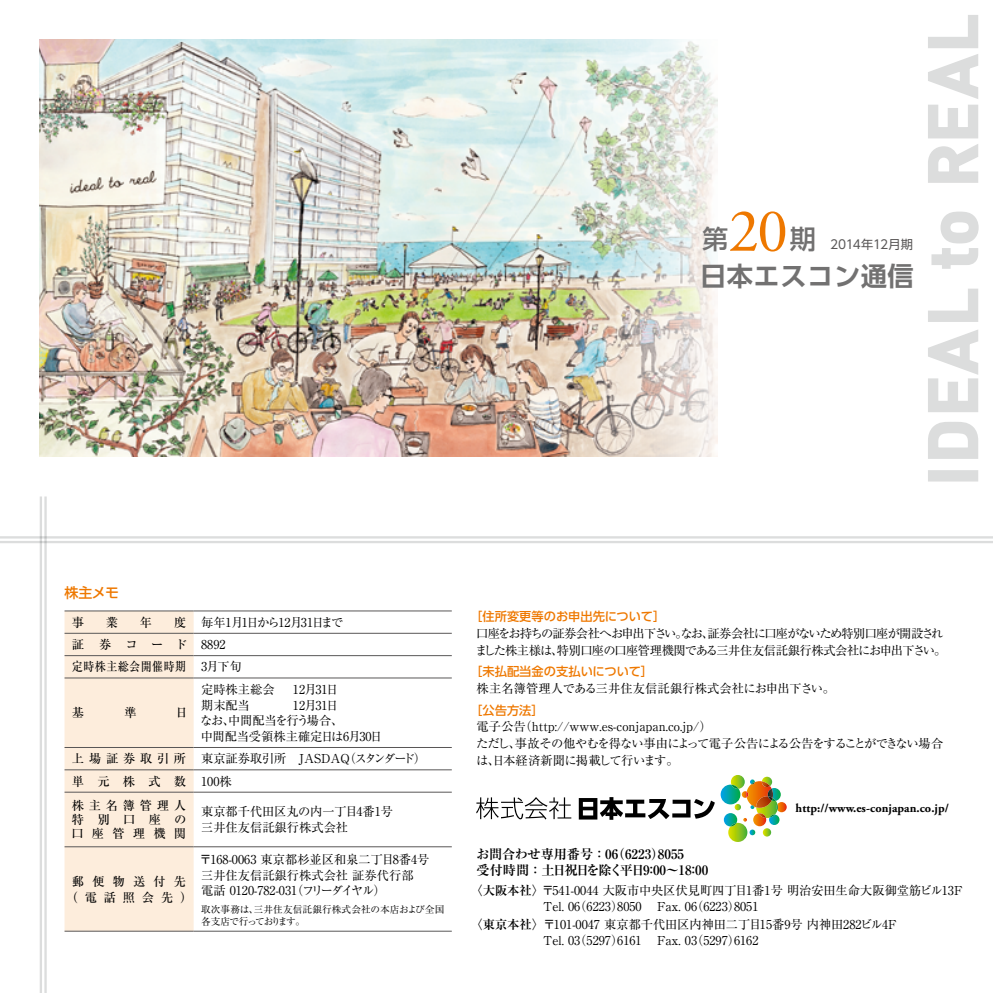
<style>
.page{position:relative;width:993px;height:993px;background:#fff}
.page>*{position:absolute;margin:0;border:0;box-sizing:border-box;transform-origin:0 0}
.t1{font:61.25px "Adobe Garamond Pro";color:#ee7800}
.t2{font:700 26.25px "UD Shin Go Pro De";letter-spacing:.02em;color:#727171}
.t3{font:500 26.25px "UD Shin Go Pro";color:#727171}
.t4{font:500 14px "UD Shin Go Pro";color:#ee7800}
.t5{font:700 13.12px/15.8px "Ryumin Pro";color:#000}
.t6{font:12.25px/15.8px "Ryumin Pro";color:#000}
.t7{font:12.25px/16.6px "Ryumin Pro";letter-spacing:-.025em;color:#000}
.t8{font:12.25px/16.6px "Ryumin Pro";letter-spacing:-.065em;color:#000}
.t9{font:12.25px/22.4px "Ryumin Pro";letter-spacing:-.115em;color:#000}
.t10{font:500 12.25px/14px "Ryumin Pro";letter-spacing:.665em;color:#000;text-align:justify}
.t11{font:500 12.25px "UD Shin Go Pro";color:#ee7800}
.t12{font:12.25px/15.8px "Ryumin Pro";letter-spacing:-.03em;color:#000}
.t13{font:700 12.25px "Adobe Garamond Pro";letter-spacing:.005em;color:#000}
.t14{font:12.25px "UD Shin Go Pro";letter-spacing:-.025em;color:#595757}
.t15{font:9.62px/12.2px "Ryumin Pro";letter-spacing:.01em;color:#000}
.s1{font-weight:500;font-size:26.25px;color:#727171}
.s2{font-weight:500}
.s3{font-weight:700}
</style>
<div class="page">
<div style="left:64px;top:611px;width:129px;height:319px;background:#fdeddc"></div>
<hr style="left:64px;top:610px;width:129px;height:1px;background:#595757">
<hr style="left:193px;top:610px;width:258px;height:1px;background:#595757">
<hr style="left:64px;top:632px;width:129px;height:1px;background:#595757">
<hr style="left:193px;top:632px;width:258px;height:1px;background:#595757">
<hr style="left:64px;top:655px;width:129px;height:1px;background:#595757">
<hr style="left:193px;top:655px;width:258px;height:1px;background:#595757">
<hr style="left:64px;top:677px;width:129px;height:1px;background:#595757">
<hr style="left:193px;top:677px;width:258px;height:1px;background:#595757">
<hr style="left:64px;top:747px;width:129px;height:1px;background:#595757">
<hr style="left:193px;top:747px;width:258px;height:1px;background:#595757">
<hr style="left:64px;top:769px;width:129px;height:1px;background:#595757">
<hr style="left:193px;top:769px;width:258px;height:1px;background:#595757">
<hr style="left:64px;top:791px;width:129px;height:1px;background:#595757">
<hr style="left:193px;top:791px;width:258px;height:1px;background:#595757">
<hr style="left:64px;top:846px;width:129px;height:1px;background:#595757">
<hr style="left:193px;top:846px;width:258px;height:1px;background:#595757">
<hr style="left:64px;top:930px;width:129px;height:1px;background:#595757">
<hr style="left:193px;top:930px;width:258px;height:1px;background:#595757">
<hr style="left:0;top:540px;width:992px;height:3px;background:#dcdddd">
<hr style="left:0;top:536px;width:992px;height:2px;background:#dcdddd">
<hr style="left:44px;top:496px;width:3px;height:496px;background:#dcdddd">
<hr style="left:40px;top:496px;width:2px;height:496px;background:#dcdddd">
<svg style="left:476px;top:797px;width:95px;height:22px"></svg>
<svg style="left:578px;top:797px;width:136px;height:22px"></svg>
<img style="left:720px;top:775px;width:66px;height:66px">
<img style="left:40px;top:40px;width:677px;height:416px">
<div style="left:927px;top:470px;width:50px;height:11px;background:#dcdddd"></div>
<svg style="left:928px;top:422px;width:50px;height:37px"></svg>
<svg style="left:928px;top:288px;width:50px;height:124px"></svg>
<svg style="left:931px;top:211px;width:48px;height:58px"></svg>
<svg style="left:928px;top:15px;width:50px;height:168px"></svg>
<h1 class="t1" style="left:728px;top:194px;width:61px">20</h1>
<h2 class="t3" style="left:702px;top:218px;width:28px">第</h2>
<p class="t14" style="left:789px;top:235px;width:125px"><span class="s1">期</span> 2014年12月期</p>
<h2 class="t2" style="left:699px;top:254px;width:215px">日本エスコン通信</h2>
<p class="t4" style="left:64px;top:581px;width:56px">株主メモ</p>
<p class="t10" style="left:72px;top:614px;width:14px">事</p>
<p class="t10" style="left:106px;top:614px;width:14px">業</p>
<p class="t10" style="left:140px;top:614px;width:14px">年</p>
<p class="t9" style="left:72px;top:610px;width:273px;text-indent:102px"><span class="s2">度</span> 毎年1月1日から12月31日まで<span class="s2">証 券コード</span>8892<br><span class="s2">定時株主総会開催時期</span> 3月下旬</p>
<p class="t10" style="left:72px;top:704px;width:14px">基</p>
<p class="t10" style="left:124px;top:704px;width:14px">準</p>
<p class="t10" style="left:175px;top:704px;width:14px">日</p>
<p class="t6" style="left:201px;top:680px;width:75px">定時株主総会</p>
<p class="t6" style="left:293px;top:680px;width:47px">12月31日</p>
<p class="t6" style="left:201px;top:696px;width:50px">期末配当</p>
<p class="t12" style="left:200px;top:696px;width:184px;text-indent:93px">12月31日<br>なお、中間配当を行う場合、<br>中間配当受領株主確定日は6月30日</p>
<p class="t6" style="left:72px;top:746px;width:355px;line-height:22.4px"><span class="s2">上場証券取引所</span> 東京証券取引所　JASDAQ（スタンダード）<span class="s2">単元株式数</span> 100株</p>
<p class="t10" style="left:72px;top:797px;width:116px">株主名簿管理人特別口座の口座管理機関</p>
<p class="t6" style="left:201px;top:802px;width:193px">東京都千代田区丸の内一丁目4番1号三井住友信託銀行株式会社</p>
<p class="t10" style="left:66px;top:872px;width:128px;line-height:15.8px;text-align:center">郵便物送付先（電話照会先）</p>
<p class="t6" style="left:199px;top:850px;width:231px">〒168-0063 東京都杉並区和泉二丁目8番4号三井住友信託銀行株式会社証券代行部<br>電話 0120-782-031（フリーダイヤル）</p>
<p class="t15" style="left:201px;top:901px;width:245px">取次事務は、三井住友信託銀行株式会社の本店および全国各支店で行っております。</p>
<p class="t11" style="left:470px;top:606px;width:196px">［住所変更等のお申出先について］</p>
<p class="t8" style="left:475px;top:624px;width:473px">口座をお持ちの証券会社へお申出下さい。なお、証券会社に口座がないため特別口座が開設されました株主様は、特別口座の口座管理機関である三井住友信託銀行株式会社にお申出下さい。</p>
<p class="t11" style="left:470px;top:661px;width:184px">［未払配当金の支払いについて］</p>
<p class="t6" style="left:476px;top:679px;width:360px">株主名簿管理人である三井住友信託銀行株式会社にお申出下さい。</p>
<p class="t11" style="left:470px;top:699px;width:75px">［公告方法］</p>
<p class="t7" style="left:476px;top:717px;width:468px">電子公告（http://www.es-conjapan.co.jp/）<br>ただし、事故その他やむを得ない事由によって電子公告による公告をすることができない場合は、日本経済新聞に掲載して行います。</p>
<p class="t13" style="left:795px;top:800px;width:155px">http://www.es-conjapan.co.jp/</p>
<p class="t5" style="left:476px;top:845px;width:233px">お問合わせ専用番号 ：06（6223）8055<br>受付時間 ：土日祝日を除く平日9：00〜18：00</p>
<p class="t6" style="left:543px;top:881px;width:420px;text-indent:-73px"><span class="s3">〈大阪本社〉</span>〒541-0044 大阪市中央区伏見町四丁目1番1号明治安田生命大阪御堂筋ビル13F<br>Tel. 06（6223）8050 Fax. 06（6223）8051</p>
<p class="t6" style="left:543px;top:915px;width:355px;text-indent:-73px"><span class="s3">〈東京本社〉</span>〒101-0047 東京都千代田区内神田二丁目15番9号内神田282ビル4F<br>Tel. 03（5297）6161 Fax. 03（5297）6162</p>
</div>
